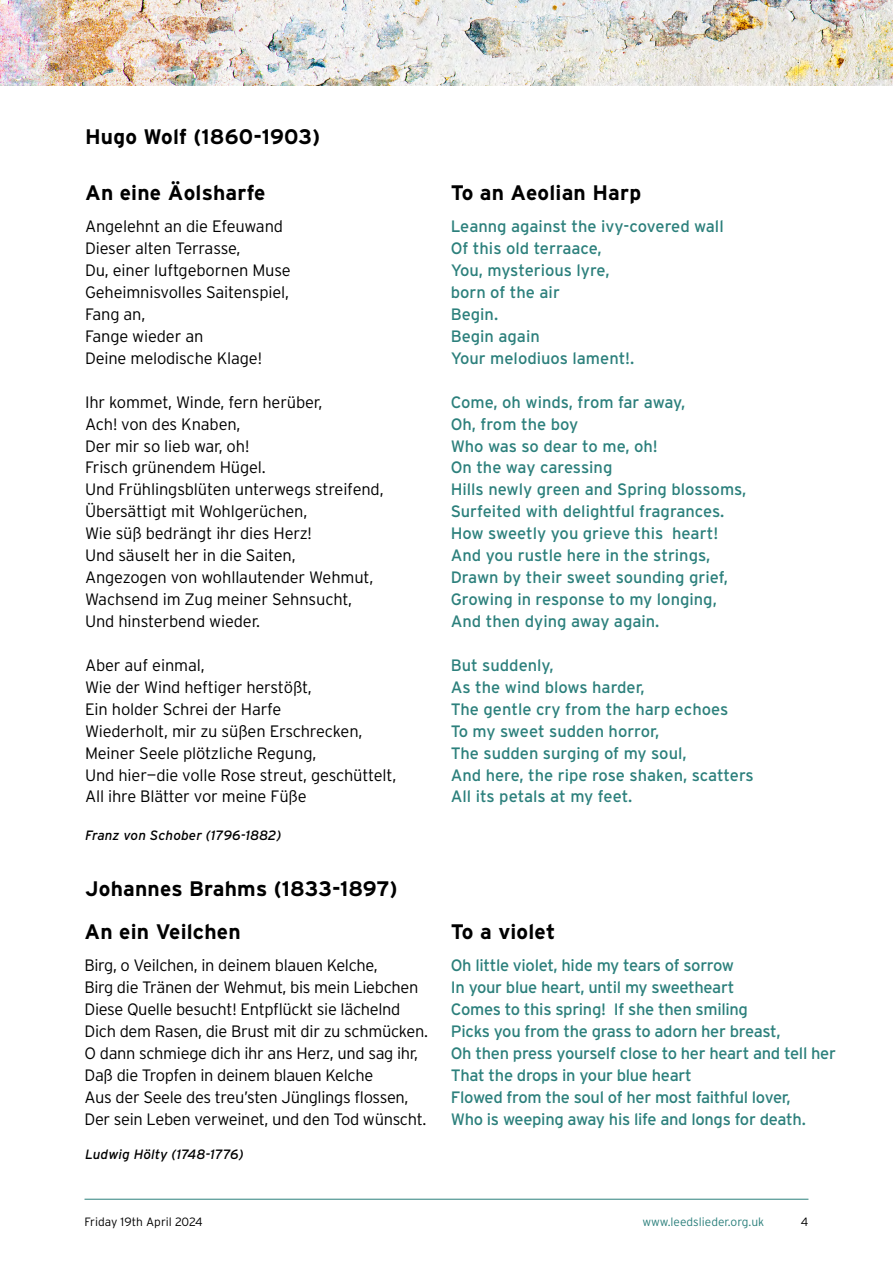
<style>
.page{position:relative;width:893px;height:1263px;background:#fff}
.page>*{position:absolute;margin:0;border:0;box-sizing:border-box;transform-origin:0 0}
.t1{font:700 21px/43.3px "Interstate";letter-spacing:.01em;color:#000}
.t2{font:300 16.5px/21.9px "Interstate";letter-spacing:-.01em;color:#000}
.t3{font:16.5px/21.9px "Interstate";letter-spacing:-.01em;color:#2c807c}
.t4{font:italic 13.5px "Interstate";letter-spacing:.01em;color:#000}
.t5{font:300 12px "Interstate";color:#2c807c}
.t6{font:300 12px "Interstate";color:#000}
</style>
<div class="page">
<img style="left:0;top:0;width:893px;height:85px">
<hr style="left:85px;top:1199px;width:723px;height:1px;background:#2c807c">
<p class="t1" style="left:85px;top:115px;width:237px">Hugo Wolf (1860-1903)</p>
<p class="t1" style="left:85px;top:170px;width:182px">An eine Äolsharfe</p>
<p class="t2" style="left:85px;top:215px;width:207px">Angelehnt an die Efeuwand<br>Dieser alten Terrasse,<br>Du, einer luftgebornen Muse<br>Geheimnisvolles Saitenspiel,<br>Fang an,<br>Fange wieder an<br>Deine melodische Klage!</p>
<p class="t2" style="left:85px;top:391px;width:300px">Ihr kommet, Winde, fern herüber,<br>Ach! von des Knaben,<br>Der mir so lieb war, oh!<br>Frisch grünendem Hügel.<br>Und Frühlingsblüten unterwegs streifend,<br>Übersättigt mit Wohlgerüchen,<br>Wie süß bedrängt ihr dies Herz!<br>Und säuselt her in die Saiten,<br>Angezogen von wohllautender Wehmut,<br>Wachsend im Zug meiner Sehnsucht,<br>Und hinsterbend wieder.</p>
<p class="t2" style="left:85px;top:654px;width:313px">Aber auf einmal,<br>Wie der Wind heftiger herstößt,<br>Ein holder Schrei der Harfe<br>Wiederholt, mir zu süßen Erschrecken,<br>Meiner Seele plötzliche Regung,<br>Und hier—die volle Rose streut, geschüttelt,<br>All ihre Blätter vor meine Füße</p>
<p class="t4" style="left:85px;top:827px;width:198px">Franz von Schober (1796-1882)</p>
<p class="t1" style="left:85px;top:866px;width:315px">Johannes Brahms (1833-1897)<br>An ein Veilchen</p>
<p class="t2" style="left:85px;top:954px;width:345px">Birg, o Veilchen, in deinem blauen Kelche,<br>Birg die Tränen der Wehmut, bis mein Liebchen Diese Quelle besucht! Entpflückt sie lächelnd Dich dem Rasen, die Brust mit dir zu schmücken.<br>O dann schmiege dich ihr ans Herz, und sag ihr, Daß die Tropfen in deinem blauen Kelche<br>Aus der Seele des treu’sten Jünglings flossen, Der sein Leben verweinet, und den Tod wünscht.</p>
<p class="t4" style="left:85px;top:1147px;width:160px">Ludwig Hölty (1748-1776)</p>
<p class="t1" style="left:451px;top:170px;width:192px">To an Aeolian Harp</p>
<p class="t3" style="left:451px;top:215px;width:274px">Leanng against the ivy-covered wall<br>Of this old terraace,<br>You, mysterious lyre,<br>born of the air<br>Begin.<br>Begin again<br>Your melodiuos lament!.</p>
<p class="t3" style="left:451px;top:391px;width:297px">Come, oh winds, from far away,<br>Oh, from the boy<br>Who was so dear to me, oh!<br>On the way caressing<br>Hills newly green and Spring blossoms,<br>Surfeited with delightful fragrances.<br>How sweetly you grieve this heart!<br>And you rustle here in the strings,<br>Drawn by their sweet sounding grief,<br>Growing in response to my longing,<br>And then dying away again.</p>
<p class="t3" style="left:451px;top:654px;width:305px">But suddenly,<br>As the wind blows harder,<br>The gentle cry from the harp echoes<br>To my sweet sudden horror,<br>The sudden surging of my soul,<br>And here, the ripe rose shaken, scatters<br>All its petals at my feet.</p>
<p class="t1" style="left:451px;top:909px;width:106px">To a violet</p>
<p class="t3" style="left:451px;top:954px;width:387px">Oh little violet, hide my tears of sorrow<br>In your blue heart, until my sweetheart<br>Comes to this spring! If she then smiling<br>Picks you from the grass to adorn her breast,<br>Oh then press yourself close to her heart and tell her That the drops in your blue heart<br>Flowed from the soul of her most faithful lover,<br>Who is weeping away his life and longs for death.</p>
<p class="t6" style="left:85px;top:1215px;width:120px">Friday 19th April 2024</p>
<p class="t5" style="left:642px;top:1215px;width:123px">www.leedslieder.org.uk</p>
<p class="t6" style="left:801px;top:1215px;width:9px">4</p>
</div>
